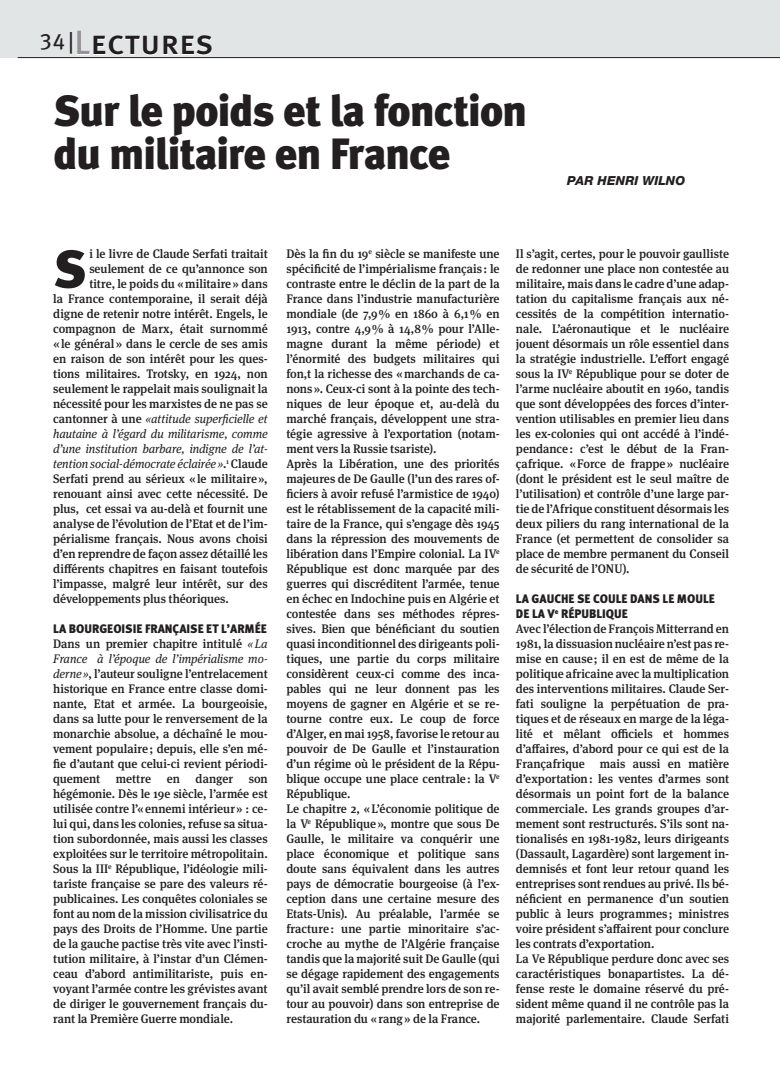
<style>
.page{position:relative;width:780px;height:1088px;background:#fff}
.page>*{position:absolute;margin:0;border:0;box-sizing:border-box;transform-origin:0 0}
.t1{font:900 53.38px "Meta Pro";color:#231f20}
.t2{font:900 43.75px/43.8px "Meta Pro";letter-spacing:-.035em;color:#231f20}
.t3{font:500 33.75px "Meta Pro";color:#231f20}
.t4{font:22.5px "Meta Pro";color:#231f20}
.t5{font:italic 800 12.5px "Helvetica Neue LT Std";letter-spacing:.015em;color:#231f20}
.t6{font:500 12.38px/15px "Meta Serif Pro";letter-spacing:-.005em;color:#231f20;text-align:justify;scale:.96 1}
.t7{font:italic 12.38px "Meta Serif Pro";letter-spacing:-.005em;color:#231f20;scale:.96 1}
.t8{font:900 12.38px/15px "Meta Pro";color:#231f20;scale:.96 1}
.s1{color:#939598}
.s2{font-weight:500;font-style:normal}
.s3{font-weight:400;font-style:italic}
</style>
<div class="page">
<div style="left:0;top:0;width:780px;height:58px;background:#e2e5e5"></div>
<svg style="left:77px;top:30px;width:135px;height:25px"></svg>
<hr style="left:18px;top:57px;width:762px;height:1px;background:#231f20">
<h3 class="t3" style="left:74px;top:21px;width:141px"><span class="s1">L</span>ectures</h3>
<h3 class="t4" style="left:40px;top:27px;width:36px">34|</h3>
<h2 class="t2" style="left:53px;top:90px;width:475px">SUR LE POIDS ET LA FONCTION<br>DU MILITAIRE EN FRANCE</h2>
<p class="t5" style="left:567px;top:173px;width:119px">PAR HENRI WILNO</p>
<h1 class="t1" style="left:53px;top:235px;width:31px">S</h1>
<p class="t6" style="left:89px;top:245px;width:187px">i le livre de Claude Serfati traitait</p>
<p class="t6" style="left:89px;top:260px;width:187px">seulement de ce qu’annonce son</p>
<p class="t6" style="left:89px;top:275px;width:187px">titre, le poids du «militaire» dans</p>
<p class="t6" style="left:53px;top:290px;width:225px">la France contemporaine, il serait déjà</p>
<p class="t6" style="left:53px;top:305px;width:225px">digne de retenir notre intérêt. Engels, le</p>
<p class="t6" style="left:53px;top:320px;width:225px">compagnon de Marx, était surnommé</p>
<p class="t6" style="left:53px;top:335px;width:225px">«le général» dans le cercle de ses amis</p>
<p class="t6" style="left:53px;top:350px;width:225px">en raison de son intérêt pour les ques-</p>
<p class="t6" style="left:53px;top:365px;width:225px">tions militaires. Trotsky, en 1924, non</p>
<p class="t6" style="left:53px;top:380px;width:225px">seulement le rappelait mais soulignait la</p>
<p class="t6" style="left:53px;top:395px;width:225px">nécessité pour les marxistes de ne pas se</p>
<p class="t7" style="left:53px;top:409px;width:225px"><span class="s2">cantonner à une</span> «attitude superficielle et</p>
<p class="t7" style="left:53px;top:424px;width:225px">hautaine à l’égard du militarisme, comme</p>
<p class="t7" style="left:53px;top:439px;width:225px">d’une institution barbare, indigne de l’at-</p>
<p class="t7" style="left:53px;top:454px;width:225px">tention social-démocrate éclairée»<span class="s2">.</span><sup>1</sup> <span class="s2">Claude</span></p>
<p class="t6" style="left:53px;top:470px;width:225px">Serfati prend au sérieux «le militaire»,</p>
<p class="t6" style="left:53px;top:485px;width:225px">renouant ainsi avec cette nécessité. De</p>
<p class="t6" style="left:53px;top:500px;width:225px">plus, cet essai va au-delà et fournit une</p>
<p class="t6" style="left:53px;top:515px;width:225px">analyse de l’évolution de l’Etat et de l’im-</p>
<p class="t6" style="left:53px;top:530px;width:225px">périalisme français. Nous avons choisi</p>
<p class="t6" style="left:53px;top:545px;width:225px">d’en reprendre de façon assez détaillé les</p>
<p class="t6" style="left:53px;top:560px;width:225px">différents chapitres en faisant toutefois</p>
<p class="t6" style="left:53px;top:575px;width:225px">l’impasse, malgré leur intérêt, sur des</p>
<p class="t6" style="left:53px;top:590px;width:184px">développements plus théoriques.</p>
<p class="t8" style="left:53px;top:621px;width:224px">LA BOURGEOISIE FRANÇAISE ET L’ARMÉE</p>
<p class="t6" style="left:53px;top:635px;width:225px">Dans un premier chapitre intitulé <span class="s3">«La France à l’époque de l’impérialisme mo&shy;derne»</span>, l’auteur souligne l’entrelacement historique en France entre classe domi&shy;nante, Etat et armée. La bourgeoisie, dans sa lutte pour le renversement de la monarchie absolue, a déchaîné le mou&shy;vement populaire; depuis, elle s’en mé&shy;fie d’autant que celui-ci revient périodi&shy;quement</p>
<p class="t6" style="left:116px;top:770px;width:38px">mettre</p>
<p class="t6" style="left:167px;top:770px;width:15px">en</p>
<p class="t6" style="left:195px;top:770px;width:41px">danger</p>
<p class="t6" style="left:53px;top:770px;width:225px;text-indent:195px">son hégémonie. Dès le 19e siècle, l’armée est utilisée contre l’«ennemi intérieur» : ce&shy;lui qui, dans les colonies, refuse sa situa&shy;tion subordonnée, mais aussi les classes exploitées sur le territoire métropolitain.<br>Sous la III<sup>e</sup> République, l’idéologie mili&shy;tariste française se pare des valeurs ré&shy;publicaines. Les conquêtes coloniales se font au nom de la mission civilisatrice du pays des Droits de l’Homme. Une partie de la gauche pactise très vite avec l’insti&shy;tution militaire, à l’instar d’un Clémen&shy;ceau d’abord antimilitariste, puis en&shy;voyant l’armée contre les grévistes avant de diriger le gouvernement français du&shy;rant la Première Guerre mondiale.</p>
<p class="t6" style="left:286px;top:245px;width:223px;text-align:left">Dès la fin du 19<sup>e</sup> siècle se manifeste une spécificité de l’impérialisme français: le contraste entre le déclin de la part de la France dans l’industrie manufacturière mondiale (de 7,9% en 1860 à 6,1% en 1913, contre 4,9% à 14,8% pour l’Alle&shy;magne durant la même période) et l’énormité des budgets militaires qui fon,t la richesse des «marchands de ca&shy;nons». Ceux-ci sont à la pointe des tech&shy;niques de leur époque et, au-delà du marché français, développent une stra&shy;tégie agressive à l’exportation (notam&shy;ment vers la Russie tsariste).<br>Après la Libération, une des priorités majeures de De Gaulle (l’un des rares of&shy;ficiers à avoir refusé l’armistice de 1940) est le rétablissement de la capacité mili&shy;taire de la France, qui s’engage dès 1945 dans la répression des mouvements de libération dans l’Empire colonial. La IV<sup>e </sup>République est donc marquée par des guerres qui discréditent l’armée, tenue en échec en Indochine puis en Algérie et contestée dans ses méthodes répres&shy;sives. Bien que bénéficiant du soutien quasi inconditionnel des dirigeants poli&shy;tiques, une partie du corps militaire considèrent ceux-ci comme des inca&shy;pables qui ne leur donnent pas les moyens de gagner en Algérie et se re&shy;tourne contre eux. Le coup de force d’Alger, en mai 1958, favorise le retour au pouvoir de De Gaulle et l’instauration d’un régime où le président de la Répu&shy;blique occupe une place centrale: la V<sup>e </sup>République.<br>Le chapitre 2, «L’économie politique de la V<sup>e</sup> République», montre que sous De Gaulle, le militaire va conquérir une place économique et politique sans doute sans équivalent dans les autres pays de démocratie bourgeoise (à l’ex&shy;ception dans une certaine mesure des Etats-Unis). Au préalable, l’armée se fracture: une partie minoritaire s’ac&shy;croche au mythe de l’Algérie française tandis que la majorité suit De Gaulle (qui se dégage rapidement des engagements qu’il avait semblé prendre lors de son re&shy;tour au pouvoir) dans son entreprise de restauration du «rang» de la France.</p>
<p class="t6" style="left:516px;top:245px;width:223px">Il s’agit, certes, pour le pouvoir gaulliste de redonner une place non contestée au militaire, mais dans le cadre d’une adap&shy;tation du capitalisme français aux né&shy;cessités de la compétition internatio&shy;nale. L’aéronautique et le nucléaire jouent désormais un rôle essentiel dans la stratégie industrielle. L’effort engagé sous la IV<sup>e</sup> République pour se doter de l’arme nucléaire aboutit en 1960, tandis que sont développées des forces d’inter&shy;vention utilisables en premier lieu dans les ex-colonies qui ont accédé à l’indé&shy;pendance: c’est le début de la Fran&shy;çafrique. «Force de frappe» nucléaire (dont le président est le seul maître de l’utilisation) et contrôle d’une large par&shy;tie de l’Afrique constituent désormais les deux piliers du rang international de la France (et permettent de consolider sa place de membre permanent du Conseil de sécurité de l’ONU).</p>
<p class="t8" style="left:516px;top:591px;width:209px">LA GAUCHE SE COULE DANS LE MOULE<br>DE LA V<sup>E</sup> RÉPUBLIQUE</p>
<p class="t6" style="left:516px;top:620px;width:223px;text-align:left">Avec l’élection de François Mitterrand en 1981, la dissuasion nucléaire n’est pas re&shy;mise en cause; il en est de même de la politique africaine avec la multiplication des interventions militaires. Claude Ser&shy;fati souligne la perpétuation de pra&shy;tiques et de réseaux en marge de la léga&shy;lité et mêlant officiels et hommes d’affaires, d’abord pour ce qui est de la Françafrique mais aussi en matière d’exportation: les ventes d’armes sont désormais un point fort de la balance commerciale. Les grands groupes d’ar&shy;mement sont restructurés. S’ils sont na&shy;tionalisés en 1981-1982, leurs dirigeants (Dassault, Lagardère) sont largement in&shy;demnisés et font leur retour quand les entreprises sont rendues au privé. Ils bé&shy;néficient en permanence d’un soutien public à leurs programmes; ministres voire président s’affairent pour conclure les contrats d’exportation.<br>La Ve République perdure donc avec ses caractéristiques bonapartistes. La dé&shy;fense reste le domaine réservé du pré&shy;sident même quand il ne contrôle pas la majorité parlementaire. Claude Serfati</p>
</div>
